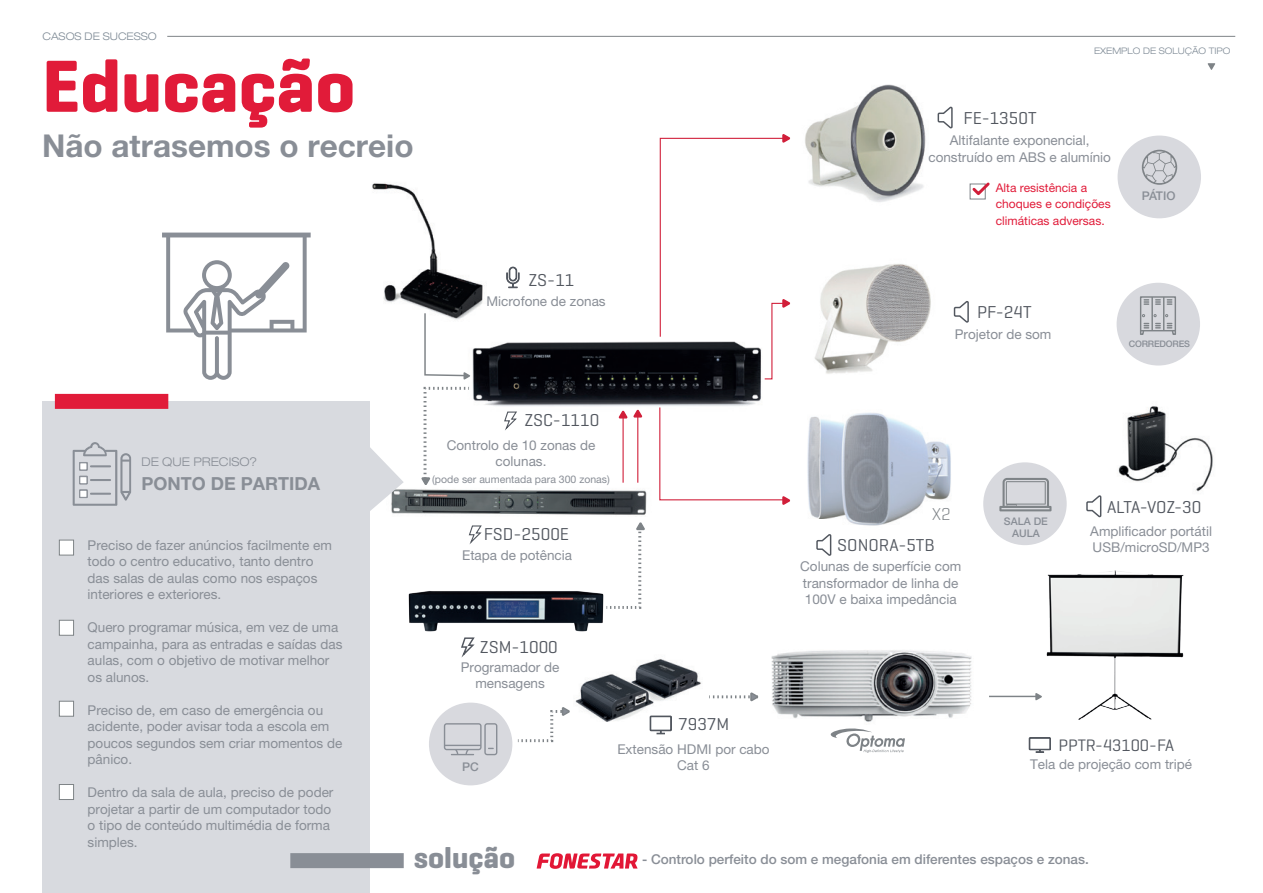
<style>
.page{position:relative;width:1263px;height:893px;background:#fff}
.page>*{position:absolute;margin:0;border:0;box-sizing:border-box;transform-origin:0 0}
.t1{font:700 75px "Geogrotesque";color:#e11b39}
.t2{font:700 31.5px "Helvetica Neue LT Pro";color:#898e96}
.t3{font:700 30px "Geogrotesque";color:#898e96}
.t4{font:700 18px "Helvetica Neue LT Pro";color:#898e96}
.t5{font:17.55px "Geogrotesque";color:#52575f}
.t6{font:300 17.55px "Geogrotesque";color:#7e8387}
.t7{font:16.95px "Geogrotesque";color:#52575f}
.t8{font:13.5px/16.5px "Helvetica Neue LT Pro";color:#898e96}
.t9{font:500 13.5px "Helvetica Neue LT Pro";color:#898e96}
.t10{font:12px/16.5px "Helvetica Neue LT Pro";color:#e11b39}
.t11{font:300 expanded 12px "Helvetica Neue LT Pro";color:#898e96}
.t12{font:500 12px "Helvetica Neue LT Pro";color:#898e96}
.t13{font:10.5px "Helvetica Neue LT Pro";color:#898e96}
.t14{font:300 expanded 10.5px "Helvetica Neue LT Pro";color:#7f8b96}
.t15{font:500 10.5px/12px "Helvetica Neue LT Pro";color:#898e96;text-align:center}
.t16{font:300 expanded 9px "Helvetica Neue LT Pro";color:#7f8b96}
.t17{font:500 9px "Helvetica Neue LT Pro";letter-spacing:-.02em;color:#898e96}
</style>
<div class="page">
<svg style="left:1207px;top:63px;width:8px;height:7px"></svg>
<svg style="left:537px;top:853px;width:101px;height:16px"></svg>
<hr style="left:167px;top:36px;width:1068px;height:1px;background:#7f8487">
<img style="left:805px;top:84px;width:121px;height:118px">
<img style="left:815px;top:264px;width:116px;height:110px">
<img style="left:1118px;top:406px;width:95px;height:86px">
<img style="left:771px;top:650px;width:201px;height:72px">
<img style="left:391px;top:482px;width:256px;height:33px">
<img style="left:472px;top:341px;width:289px;height:65px">
<img style="left:372px;top:183px;width:111px;height:129px">
<img style="left:408px;top:591px;width:196px;height:41px">
<img style="left:807px;top:412px;width:144px;height:114px">
<div style="left:429px;top:703px;width:83px;height:82px;background:#d8d9de;border-radius:50%"></div>
<svg style="left:444px;top:723px;width:53px;height:32px"></svg>
<img style="left:575px;top:659px;width:126px;height:63px">
<div style="left:983px;top:462px;width:84px;height:83px;background:#d8d9de;border-radius:50%"></div>
<svg style="left:999px;top:478px;width:52px;height:33px"></svg>
<div style="left:1116px;top:283px;width:84px;height:82px;background:#d8d9de;border-radius:50%"></div>
<svg style="left:1140px;top:296px;width:36px;height:39px"></svg>
<div style="left:1117px;top:136px;width:84px;height:82px;background:#d8d9de;border-radius:50%"></div>
<svg style="left:1142px;top:150px;width:35px;height:35px"></svg>
<svg style="left:816px;top:534px;width:16px;height:22px"></svg>
<svg style="left:659px;top:134px;width:132px;height:246px"></svg>
<svg style="left:659px;top:407px;width:132px;height:98px"></svg>
<svg style="left:518px;top:707px;width:52px;height:36px"></svg>
<svg style="left:709px;top:692px;width:50px;height:9px"></svg>
<svg style="left:1034px;top:693px;width:8px;height:8px"></svg>
<hr style="left:989px;top:696px;width:47px;height:1px;background:#7e8387">
<hr style="left:622px;top:416px;width:2px;height:67px;background:#d11e39">
<svg style="left:618px;top:409px;width:25px;height:10px"></svg>
<svg style="left:421px;top:312px;width:50px;height:174px"></svg>
<svg style="left:606px;top:522px;width:39px;height:87px"></svg>
<svg style="left:937px;top:106px;width:16px;height:23px"></svg>
<svg style="left:953px;top:301px;width:16px;height:22px"></svg>
<svg style="left:970px;top:182px;width:20px;height:16px"></svg>
<svg style="left:1086px;top:495px;width:16px;height:23px"></svg>
<svg style="left:461px;top:637px;width:14px;height:21px"></svg>
<svg style="left:506px;top:266px;width:14px;height:22px"></svg>
<svg style="left:649px;top:715px;width:23px;height:20px"></svg>
<svg style="left:468px;top:525px;width:14px;height:20px"></svg>
<svg style="left:504px;top:411px;width:13px;height:20px"></svg>
<svg style="left:1028px;top:737px;width:23px;height:16px"></svg>
<hr style="left:637px;top:416px;width:1px;height:67px;background:#d11e39">
<div style="left:803px;top:519px;width:24px;height:15px;background:#fff"></div>
<img style="left:1046px;top:570px;width:138px;height:150px">
<svg style="left:830px;top:728px;width:75px;height:25px"></svg>
<svg style="left:369px;top:446px;width:35px;height:66px"></svg>
<div style="left:42px;top:401px;width:327px;height:492px;background:#d8dadf"></div>
<div style="left:55px;top:394px;width:113px;height:15px;background:#e11b39"></div>
<div style="left:59px;top:540px;width:15px;height:15px;background:#fff;border:1px solid #7f8487"></div>
<div style="left:59px;top:620px;width:15px;height:15px;background:#fff;border:1px solid #7f8487"></div>
<div style="left:59px;top:701px;width:15px;height:15px;background:#fff;border:1px solid #7f8487"></div>
<div style="left:59px;top:784px;width:15px;height:16px;background:#fff;border:1px solid #7f8487"></div>
<div style="left:290px;top:853px;width:114px;height:15px;background:#898e96"></div>
<svg style="left:162px;top:233px;width:148px;height:147px"></svg>
<svg style="left:73px;top:442px;width:58px;height:64px"></svg>
<div style="left:80px;top:463px;width:7px;height:7px;background:#fff;border:1px solid #898e96"></div>
<div style="left:80px;top:476px;width:7px;height:8px;background:#fff;border:1px solid #898e96"></div>
<div style="left:80px;top:490px;width:7px;height:8px;background:#fff;border:1px solid #898e96"></div>
<div style="left:462px;top:154px;width:133px;height:105px;background:#fff"></div>
<p class="t14" style="left:43px;top:30px;width:116px">CASOS DE SUCESSO</p>
<h1 class="t1" style="left:42px;top:39px;width:315px">Educação</h1>
<h2 class="t2" style="left:42px;top:126px;width:373px">Não atrasemos o recreio</h2>
<p class="t5" style="left:528px;top:269px;width:48px">ZS-11</p>
<p class="t8" style="left:486px;top:293px;width:121px">Microfone de zonas</p>
<p class="t5" style="left:963px;top:107px;width:75px">FE-1350T</p>
<p class="t16" style="left:1094px;top:45px;width:138px">EXEMPLO DE SOLUÇÃO TIPO</p>
<p class="t8" style="left:928px;top:132px;width:184px;text-align:center">Altifalante exponencial, construído em ABS e alumínio</p>
<p class="t10" style="left:996px;top:179px;width:116px">Alta resistência a choques e condições climáticas adversas.</p>
<p class="t12" style="left:1142px;top:188px;width:35px">PÁTIO</p>
<p class="t5" style="left:977px;top:301px;width:56px">PF-24T</p>
<p class="t8" style="left:955px;top:326px;width:98px">Projetor de som</p>
<p class="t17" style="left:1129px;top:338px;width:63px">CORREDORES</p>
<p class="t11" style="left:141px;top:454px;width:118px">DE QUE PRECISO?</p>
<h3 class="t4" style="left:141px;top:472px;width:180px">PONTO DE PARTIDA</h3>
<p class="t8" style="left:88px;top:536px;width:246px">Preciso de fazer anúncios facilmente em todo o centro educativo, tanto dentro das salas de aulas como nos espaços interiores e exteriores.</p>
<p class="t8" style="left:88px;top:619px;width:256px">Quero programar música, em vez de uma campainha, para as entradas e saídas das aulas, com o objetivo de motivar melhor os alunos.</p>
<p class="t8" style="left:88px;top:701px;width:256px">Preciso de, em caso de emergência ou acidente, poder avisar toda a escola em poucos segundos sem criar momentos de pânico.</p>
<p class="t8" style="left:88px;top:784px;width:247px">Dentro da sala de aula, preciso de poder projetar a partir de um computador todo o tipo de conteúdo multimédia de forma simples.</p>
<p class="t5" style="left:524px;top:410px;width:76px">ZSC-1110</p>
<p class="t8" style="left:447px;top:436px;width:150px;text-align:center">Controlo de 10 zonas de colunas.</p>
<p class="t13" style="left:432px;top:473px;width:179px">(pode ser aumentada para 300 zonas)</p>
<p class="t5" style="left:484px;top:523px;width:87px">FSD-2500E</p>
<p class="t8" style="left:462px;top:546px;width:112px">Etapa de potência</p>
<p class="t5" style="left:480px;top:636px;width:80px">ZSM-1000</p>
<p class="t8" style="left:461px;top:659px;width:100px;text-align:center">Programador de mensagens</p>
<p class="t12" style="left:462px;top:759px;width:18px">PC</p>
<p class="t5" style="left:678px;top:713px;width:53px">7937M</p>
<p class="t8" style="left:617px;top:741px;width:154px;text-align:center">Extensão HDMI por cabo<br>Cat 6</p>
<p class="t6" style="left:932px;top:503px;width:21px">X2</p>
<p class="t5" style="left:837px;top:534px;width:99px">SONORA-5TB</p>
<p class="t8" style="left:800px;top:558px;width:163px">Colunas de superfície com transformador de linha de<br>100V e baixa impedância</p>
<p class="t15" style="left:1004px;top:515px;width:45px">SALA DE<br>AULA</p>
<p class="t5" style="left:1107px;top:496px;width:96px">ALTA-VOZ-30</p>
<p class="t8" style="left:1090px;top:523px;width:123px">Amplificador portátil<br>USB/microSD/MP3</p>
<p class="t7" style="left:1058px;top:735px;width:117px">PPTR-43100-FA</p>
<p class="t8" style="left:1030px;top:756px;width:163px">Tela de projeção com tripé</p>
<h3 class="t3" style="left:414px;top:839px;width:103px">solução</h3>
<p class="t9" style="left:642px;top:851px;width:448px">- Controlo perfeito do som e megafonia em diferentes espaços e zonas.</p>
</div>
